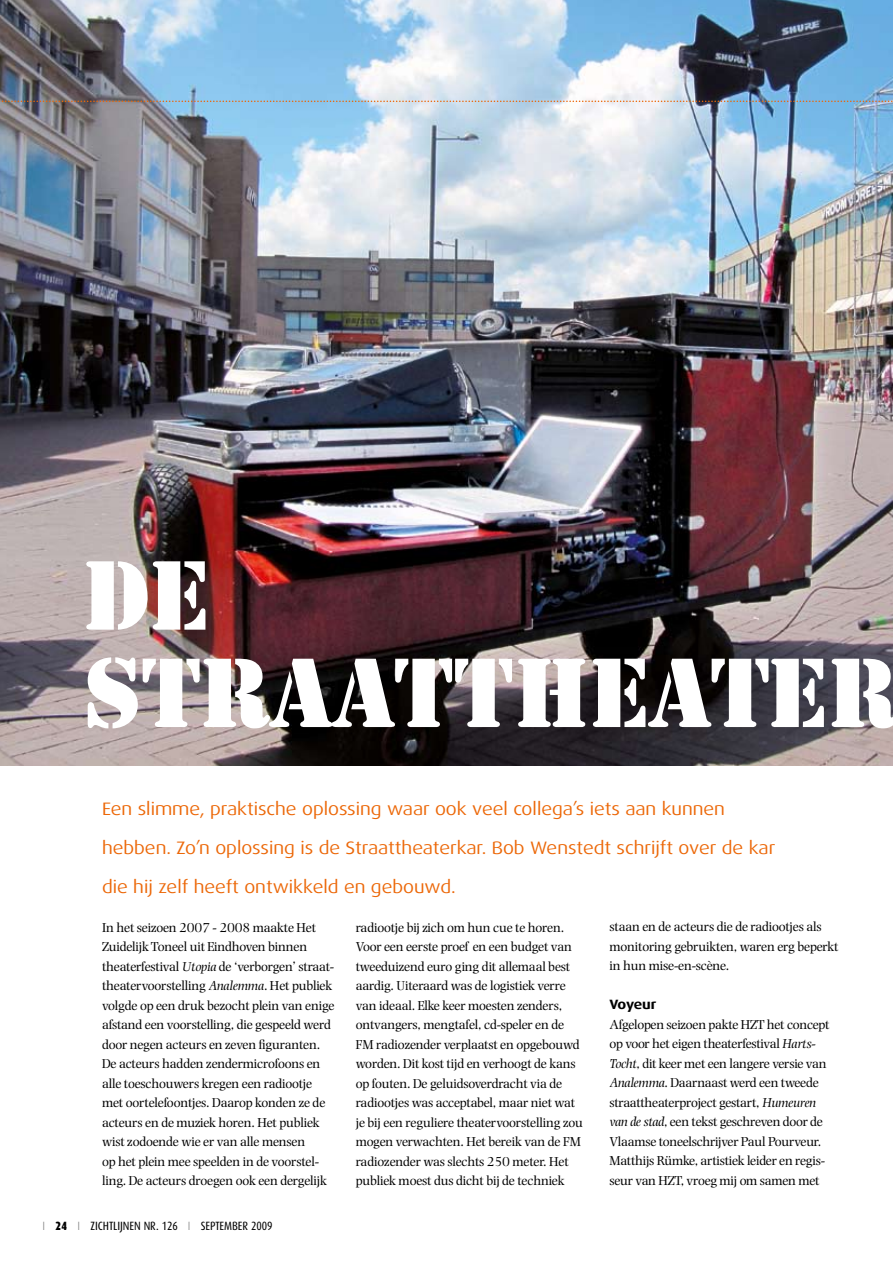
<style>
.page{position:relative;width:893px;height:1263px;background:#fff}
.page>*{position:absolute;margin:0;border:0;box-sizing:border-box;transform-origin:0 0}
.t1{font:91.35px/97.4px "Stencil Std";letter-spacing:-.01em;color:#fff}
.t2{font:18px/39px "Dax Wide";color:#ec6707}
.t3{font:13.5px/19.5px "Photina";letter-spacing:-.015em;color:#000}
.t4{font:700 13.5px "Dax Wide";letter-spacing:-.025em;color:#000}
.t5{font:12px "Dax Condensed";letter-spacing:-.005em;color:#000}
.s1{font-style:italic}
.s2{font-weight:300;color:#878787}
.s3{font-weight:900}
</style>
<div class="page">
<img style="left:0;top:0;width:893px;height:765px">
<svg style="left:0;top:101px;width:893px;height:1px"></svg>
<h1 class="t1" style="left:84px;top:548px;width:816px">DE<br>STRAATTHEATER</h1>
<h2 class="t2" style="left:102px;top:789px;width:675px">Een slimme, praktische oplossing waar ook veel collega’s iets aan kunnen hebben. Zo’n oplossing is de Straattheaterkar. Bob Wenstedt schrijft over de kar die hij zelf heeft ontwikkeld en gebouwd.</h2>
<p class="t3" style="left:102px;top:917px;width:234px">In het seizoen 2007 - 2008 maakte Het Zuidelijk Toneel uit Eindhoven binnen theaterfestival <span class="s1">Utopia</span> de ‘verborgen’ straat&shy;theatervoorstelling <span class="s1">Analemma</span>. Het publiek volgde op een druk bezocht plein van enige afstand een voorstelling, die gespeeld werd door negen acteurs en zeven figuranten.<br>De acteurs hadden zendermicrofoons en alle toeschouwers kregen een radiootje met oortelefoontjes. Daarop konden ze de acteurs en de muziek horen. Het publiek wist zodoende wie er van alle mensen<br>op het plein mee speelden in de voorstel&shy;ling. De acteurs droegen ook een dergelijk</p>
<p class="t3" style="left:356px;top:917px;width:229px">radiootje bij zich om hun cue te horen.<br>Voor een eerste proef en een budget van tweeduizend euro ging dit allemaal best aardig. Uiteraard was de logistiek verre van ideaal. Elke keer moesten zenders, ontvangers, mengtafel, cd-speler en de FM radiozender verplaatst en opgebouwd worden. Dit kost tijd en verhoogt de kans op fouten. De geluidsoverdracht via de radiootjes was acceptabel, maar niet wat je bij een reguliere theatervoorstelling zou mogen verwachten. Het bereik van de FM radiozender was slechts 250 meter. Het publiek moest dus dicht bij de techniek</p>
<p class="t3" style="left:609px;top:917px;width:231px">staan en de acteurs die de radiootjes als monitoring gebruikten, waren erg beperkt in hun mise-en-scène.</p>
<p class="t4" style="left:609px;top:997px;width:48px">Voyeur</p>
<p class="t3" style="left:609px;top:1015px;width:221px">Afgelopen seizoen pakte HZT het concept op voor het eigen theaterfestival <span class="s1">Harts-Tocht</span>, dit keer met een langere versie van <span class="s1">Analemma</span>. Daarnaast werd een tweede straattheaterproject gestart, <span class="s1">Humeuren van de stad</span>, een tekst geschreven door de Vlaamse toneelschrijver Paul Pourveur.<br>Matthijs Rümke, artistiek leider en regis&shy;seur van HZT, vroeg mij om samen met</p>
<p class="t5" style="left:43px;top:1219px;width:58px"><span class="s2">I</span> <span class="s3">24</span> <span class="s2">I</span> ZICHTLI</p>
<p class="t5" style="left:120px;top:1219px;width:10px">JNEN</p>
<p class="t5" style="left:144px;top:1219px;width:130px">NR. 126 <span class="s2">I</span> SEPTEMBER 2009</p>
</div>
